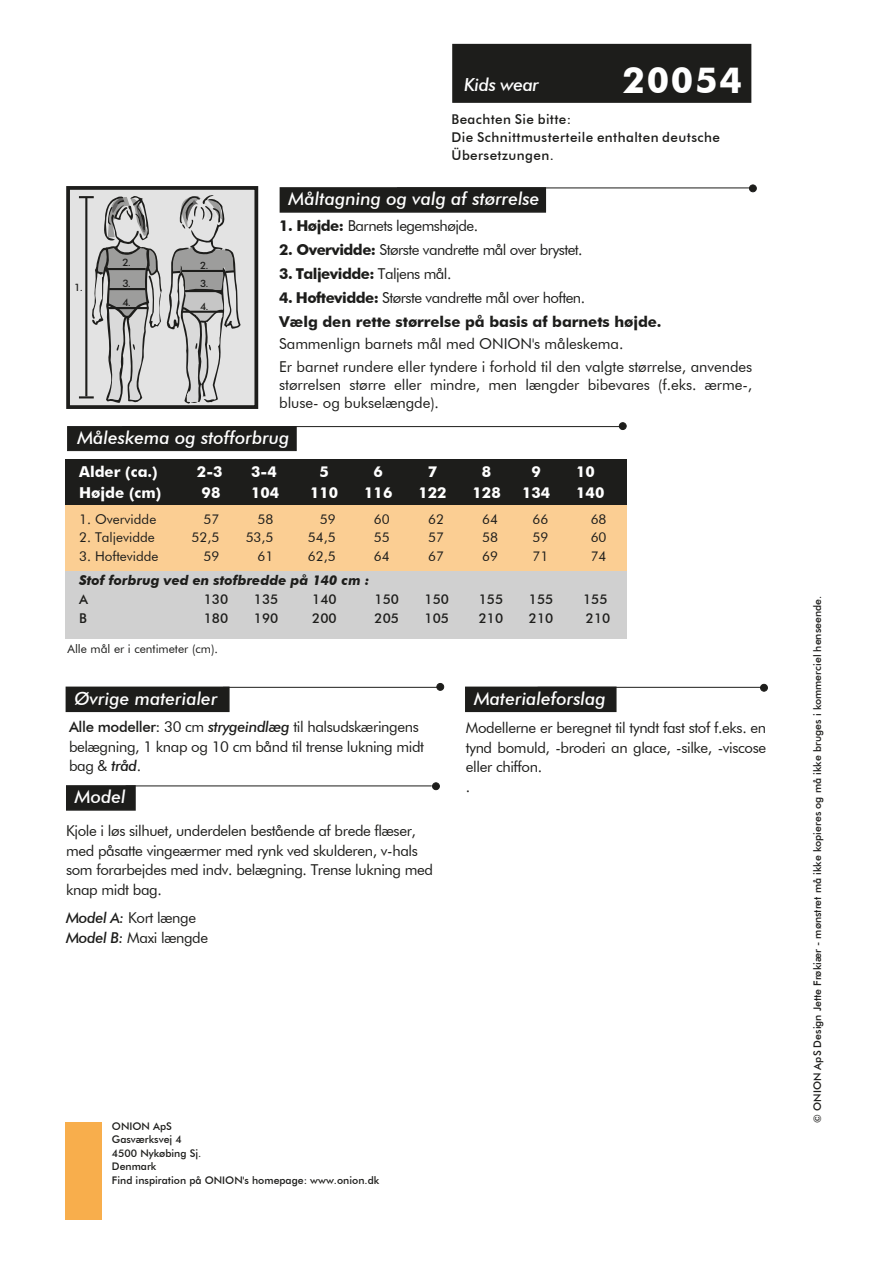
<style>
.page{position:relative;width:893px;height:1263px;background:#fff}
.page>*{position:absolute;margin:0;border:0;box-sizing:border-box;transform-origin:0 0}
.t1{font:700 36px "Futura BT";letter-spacing:.05em;color:#fff}
.t2{font:italic 500 18px "Futura BT";color:#fff}
.t3{font:italic 500 18px "Futura BT";letter-spacing:-.025em;color:#fff}
.t4{font:15px/19.5px "Futura BT";letter-spacing:-.025em;color:#1d1d1b}
.t5{font:15px/22.5px "Futura BT";letter-spacing:-.005em;color:#1d1d1b}
.t6{font:700 15px/24px "Futura BT";letter-spacing:-.005em;color:#1d1d1b}
.t7{font:700 15px "Futura BT";color:#fff}
.t8{font:700 15px "Futura BT";letter-spacing:-.035em;color:#1d1d1b}
.t9{font:500 13.5px/18px "Futura BT";letter-spacing:.03em;color:#1d1d1b}
.t10{font:13.5px "Futura BT";color:#1d1d1b}
.t11{font:italic 700 13.5px "Futura BT";color:#1d1d1b}
.t12{font:12px "Futura BT";color:#1d1d1b}
.t13{font:500 10.5px/13.5px "Futura BT";color:#1d1d1b}
.t14{font:500 10.2px/20px "Futura BT";color:#1d1d1b}
.t15{font:500 10.05px/17.5px "Futura BT";color:#1d1d1b}
.s1{font-weight:700}
.s2{font-weight:400}
.s3{font-weight:500}
.s4{font-weight:500;font-style:italic}
</style>
<div class="page">
<div style="left:452px;top:44px;width:299px;height:59px;background:#1d1d1b;border:2px solid #1d1d1b"></div>
<div style="left:66px;top:186px;width:192px;height:223px;background:#e3e3e3;border:4px solid #1d1d1b"></div>
<div style="left:280px;top:187px;width:266px;height:26px;background:#1d1d1b;border:2px solid #1d1d1b"></div>
<hr style="left:397px;top:188px;width:355px;height:1px;background:#1d1d1b">
<div style="left:749px;top:185px;width:7px;height:7px;background:#1d1d1b;border-radius:50%"></div>
<div style="left:749px;top:185px;width:8px;height:7px;border:1px solid #1d1d1b;border-radius:50%"></div>
<div style="left:67px;top:426px;width:230px;height:25px;background:#1d1d1b;border:1px solid #1d1d1b"></div>
<hr style="left:122px;top:426px;width:502px;height:1px;background:#1d1d1b">
<div style="left:619px;top:423px;width:7px;height:7px;background:#1d1d1b;border-radius:50%"></div>
<div style="left:619px;top:422px;width:7px;height:8px;border:1px solid #1d1d1b;border-radius:50%"></div>
<div style="left:65px;top:1122px;width:37px;height:98px;background:#f8ae4c"></div>
<div style="left:66px;top:686px;width:164px;height:26px;background:#1d1d1b;border:2px solid #1d1d1b"></div>
<hr style="left:223px;top:687px;width:218px;height:1px;background:#1d1d1b">
<div style="left:437px;top:683px;width:7px;height:7px;background:#1d1d1b;border-radius:50%"></div>
<div style="left:437px;top:683px;width:7px;height:8px;border:1px solid #1d1d1b;border-radius:50%"></div>
<div style="left:66px;top:785px;width:70px;height:26px;background:#1d1d1b;border:2px solid #1d1d1b"></div>
<hr style="left:126px;top:785px;width:305px;height:1px;background:#1d1d1b">
<div style="left:432px;top:783px;width:7px;height:7px;background:#1d1d1b;border-radius:50%"></div>
<div style="left:432px;top:782px;width:8px;height:8px;border:1px solid #1d1d1b;border-radius:50%"></div>
<div style="left:465px;top:686px;width:151px;height:26px;background:#1d1d1b;border:2px solid #1d1d1b"></div>
<div style="left:760px;top:684px;width:7px;height:7px;background:#1d1d1b;border-radius:50%"></div>
<div style="left:760px;top:684px;width:8px;height:7px;border:1px solid #1d1d1b;border-radius:50%"></div>
<hr style="left:538px;top:687px;width:223px;height:1px;background:#1d1d1b">
<svg style="left:79px;top:195px;width:162px;height:209px"></svg>
<hr style="left:85px;top:198px;width:2px;height:198px;background:#1d1d1b">
<div style="left:66px;top:503px;width:561px;height:72px;background:#fbce93"></div>
<div style="left:66px;top:571px;width:561px;height:68px;background:#d0d0d0"></div>
<div style="left:66px;top:459px;width:561px;height:46px;background:#1d1d1b"></div>
<p class="t3" style="left:464px;top:74px;width:76px">Kids wear</p>
<h1 class="t1" style="left:622px;top:59px;width:121px">20054</h1>
<p class="t9" style="left:452px;top:110px;width:270px">Beachten Sie bitte:<br>Die Schnittmusterteile enthalten deutsche<br>Übersetzungen.</p>
<p class="t14" style="left:74px;top:277px;width:10px">1.</p>
<p class="t14" style="left:122px;top:253px;width:10px">2.<br>3.</p>
<p class="t14" style="left:122px;top:292px;width:10px">4.</p>
<p class="t15" style="left:200px;top:256px;width:10px">2.<br>3.</p>
<p class="t15" style="left:200px;top:298px;width:10px">4.</p>
<p class="t2" style="left:289px;top:188px;width:252px">Måltagning og valg af størrelse</p>
<p class="t4" style="left:279px;top:216px;width:200px"><span class="s1">1. Højde:</span> Barnets legemshøjde.</p>
<p class="t4" style="left:279px;top:240px;width:305px"><span class="s1">2. Overvidde:</span> Største vandrette mål over brystet.</p>
<p class="t8" style="left:279px;top:264px;width:174px">3. Taljevidde: <span class="s2">Taljens mål.</span></p>
<p class="t6" style="left:279px;top:285px;width:384px">4. Hoftevidde: <span class="s2">Største vandrette mål over hoften.<br></span>Vælg den rette størrelse på basis af barnets højde.</p>
<p class="t5" style="left:279px;top:333px;width:475px">Sammenlign barnets mål med ONION's måleskema.<br>Er barnet rundere eller tyndere i forhold til den valgte størrelse, anvendes</p>
<p class="t5" style="left:279px;top:375px;width:474px;line-height:18px">størrelsen større eller mindre, men længder bibevares (f.eks. ærme-, bluse- og bukselængde).</p>
<p class="t2" style="left:77px;top:426px;width:214px">Måleskema og stofforbrug</p>
<p class="t7" style="left:79px;top:463px;width:80px">Alder (ca.)</p>
<p class="t7" style="left:197px;top:463px;width:27px">2-3</p>
<p class="t7" style="left:251px;top:463px;width:27px">3-4</p>
<p class="t7" style="left:319px;top:463px;width:11px">5</p>
<p class="t7" style="left:374px;top:463px;width:11px">6</p>
<p class="t7" style="left:428px;top:463px;width:11px">7</p>
<p class="t7" style="left:482px;top:463px;width:11px">8</p>
<p class="t7" style="left:531px;top:463px;width:11px">9</p>
<p class="t7" style="left:576px;top:463px;width:20px">10</p>
<p class="t7" style="left:79px;top:484px;width:84px">Højde (cm)</p>
<p class="t7" style="left:202px;top:484px;width:20px">98</p>
<p class="t7" style="left:251px;top:484px;width:30px">104</p>
<p class="t7" style="left:310px;top:484px;width:30px">110</p>
<p class="t7" style="left:364px;top:484px;width:30px">116</p>
<p class="t7" style="left:418px;top:484px;width:30px">122</p>
<p class="t7" style="left:473px;top:484px;width:30px">128</p>
<p class="t7" style="left:522px;top:484px;width:30px">134</p>
<p class="t7" style="left:576px;top:484px;width:30px">140</p>
<p class="t10" style="left:79px;top:511px;width:79px">1. Overvidde</p>
<p class="t10" style="left:203px;top:511px;width:17px">57</p>
<p class="t10" style="left:258px;top:511px;width:17px">58</p>
<p class="t10" style="left:320px;top:511px;width:17px">59</p>
<p class="t10" style="left:374px;top:511px;width:17px">60</p>
<p class="t10" style="left:428px;top:511px;width:17px">62</p>
<p class="t10" style="left:482px;top:511px;width:17px">64</p>
<p class="t10" style="left:532px;top:511px;width:17px">66</p>
<p class="t10" style="left:591px;top:511px;width:17px">68</p>
<p class="t10" style="left:79px;top:529px;width:77px">2. Taljevidde</p>
<p class="t10" style="left:191px;top:529px;width:29px">52,5</p>
<p class="t10" style="left:246px;top:529px;width:29px">53,5</p>
<p class="t10" style="left:308px;top:529px;width:29px">54,5</p>
<p class="t10" style="left:374px;top:529px;width:17px">55</p>
<p class="t10" style="left:428px;top:529px;width:17px">57</p>
<p class="t10" style="left:482px;top:529px;width:17px">58</p>
<p class="t10" style="left:532px;top:529px;width:17px">59</p>
<p class="t10" style="left:591px;top:529px;width:17px">60</p>
<p class="t10" style="left:79px;top:548px;width:81px">3. Hoftevidde</p>
<p class="t10" style="left:203px;top:548px;width:17px">59</p>
<p class="t10" style="left:258px;top:548px;width:17px">61</p>
<p class="t10" style="left:308px;top:548px;width:29px">62,5</p>
<p class="t10" style="left:374px;top:548px;width:17px">64</p>
<p class="t10" style="left:428px;top:548px;width:17px">67</p>
<p class="t10" style="left:482px;top:548px;width:17px">69</p>
<p class="t10" style="left:532px;top:548px;width:17px">71</p>
<p class="t10" style="left:591px;top:548px;width:17px">74</p>
<p class="t11" style="left:79px;top:572px;width:292px">Stof forbrug ved en stofbredde på 140 cm :</p>
<p class="t9" style="left:79px;top:590px;width:10px">A</p>
<p class="t9" style="left:204px;top:590px;width:26px">130</p>
<p class="t9" style="left:254px;top:590px;width:26px">135</p>
<p class="t9" style="left:312px;top:590px;width:26px">140</p>
<p class="t9" style="left:374px;top:590px;width:26px">150</p>
<p class="t9" style="left:425px;top:590px;width:26px">150</p>
<p class="t9" style="left:479px;top:590px;width:26px">155</p>
<p class="t9" style="left:529px;top:590px;width:26px">155</p>
<p class="t9" style="left:583px;top:590px;width:26px">155</p>
<p class="t9" style="left:79px;top:609px;width:9px">B</p>
<p class="t9" style="left:204px;top:609px;width:26px">180</p>
<p class="t9" style="left:254px;top:609px;width:26px">190</p>
<p class="t9" style="left:312px;top:609px;width:26px">200</p>
<p class="t9" style="left:374px;top:609px;width:26px">205</p>
<p class="t9" style="left:425px;top:609px;width:26px">105</p>
<p class="t9" style="left:479px;top:609px;width:26px">210</p>
<p class="t9" style="left:529px;top:609px;width:26px">210</p>
<p class="t9" style="left:586px;top:609px;width:26px">210</p>
<p class="t12" style="left:68px;top:642px;width:152px">Alle mål er i centimeter (cm).</p>
<p class="t2" style="left:75px;top:687px;width:144px">Øvrige materialer</p>
<p class="t4" style="left:69px;top:717px;width:357px"><span class="s3">Alle modeller:</span> 30 cm <span class="s4">strygeindlæg</span> til halsudskæringens belægning, 1 knap og 10 cm bånd til trense lukning midt bag &amp; <span class="s4">tråd</span>.</p>
<p class="t2" style="left:75px;top:786px;width:52px">Model</p>
<p class="t4" style="left:66px;top:821px;width:368px">Kjole i løs silhuet, underdelen bestående af brede flæser, med påsatte vingeærmer med rynk ved skulderen, v-hals som forarbejdes med indv. belægning. Trense lukning med knap midt bag.</p>
<p class="t4" style="left:66px;top:908px;width:144px"><span class="s4">Model A:</span> Kort længe<br><span class="s4">Model B:</span> Maxi længde</p>
<p class="t2" style="left:474px;top:687px;width:133px">Materialeforslag</p>
<p class="t4" style="left:466px;top:718px;width:302px">Modellerne er beregnet til tyndt fast stof f.eks. en tynd bomuld, -broderi an glace, -silke, -viscose eller chiffon.<br>.</p>
<p class="t13" style="left:112px;top:1119px;width:269px">ONION ApS<br>Gasværksvej 4<br>4500 Nykøbing Sj.<br>Denmark<br>Find inspiration på ONION's homepage: www.onion.dk</p>
<p class="t13" style="left:811px;top:1123px;width:528px;rotate:-90deg">© ONION ApS Design Jette Frøkiær - mønstret må ikke kopieres og må ikke bruges i kommerciel henseende.</p>
</div>
